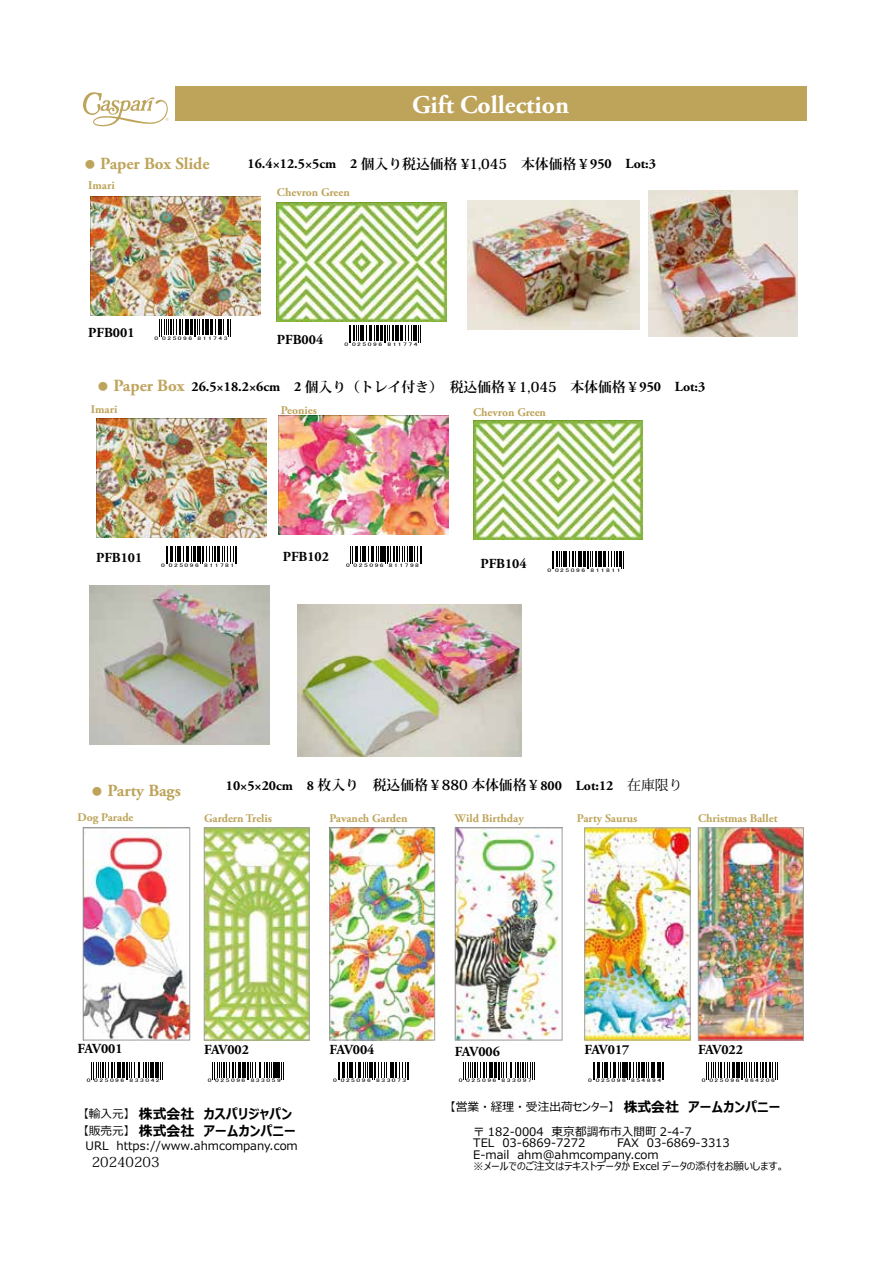
<style>
.page{position:relative;width:893px;height:1263px;background:#fff}
.page>*{position:absolute;margin:0;border:0;box-sizing:border-box;transform-origin:0 0}
.t1{font:700 25.5px "Adobe Garamond Pro";color:#fff}
.t2{font:700 16.95px "Adobe Garamond Pro";color:#bea45b}
.t3{font:700 13.8px "Adobe Garamond Pro";color:#000}
.t4{font:700 13.8px "Koz Min Pro";color:#000}
.t5{font:700 13.8px/17px "Meiryo UI";color:#000}
.t6{font:13.8px "Koz Min Pro";color:#000}
.t7{font:11.7px "Meiryo UI";color:#000}
.t8{font:700 11.7px "Adobe Garamond Pro";color:#bea45b}
.t9{font:10.65px "Meiryo UI";color:#000}
.t10{font:5.1px "MS UI Gothic";letter-spacing:.2em;color:#000;scale:1.49 1}
.s1{font-family:"Meiryo UI";font-size:13.8px}
.s2{font-family:"Koz Min Pro"}
.s3{font-family:"Meiryo UI";color:#bea45b}
.s4{font-family:"Adobe Garamond Pro";font-size:16.95px;color:#bea45b}
.s5{font-family:"Adobe Garamond Pro"}
.s6{font-family:"Koz Min Pr 6 N";font-weight:400}
.s7{font-weight:700;font-size:13.8px}
.s8{font-weight:400;font-size:11.7px}
</style>
<div class="page">
<div style="left:175px;top:86px;width:631px;height:34px;background:#bea45b"></div>
<svg style="left:83px;top:92px;width:85px;height:35px"></svg>
<img style="left:90px;top:196px;width:170px;height:119px">
<img style="left:277px;top:202px;width:170px;height:119px">
<img style="left:467px;top:201px;width:172px;height:128px">
<img style="left:649px;top:191px;width:148px;height:145px">
<svg style="left:159px;top:320px;width:72px;height:17px"></svg>
<svg style="left:349px;top:325px;width:72px;height:18px"></svg>
<img style="left:96px;top:419px;width:170px;height:119px">
<img style="left:279px;top:416px;width:170px;height:119px">
<img style="left:473px;top:420px;width:170px;height:119px">
<img style="left:90px;top:586px;width:180px;height:159px">
<img style="left:297px;top:604px;width:225px;height:152px">
<svg style="left:166px;top:546px;width:71px;height:18px"></svg>
<svg style="left:352px;top:546px;width:70px;height:18px"></svg>
<svg style="left:552px;top:551px;width:72px;height:18px"></svg>
<img style="left:85px;top:834px;width:103px;height:204px">
<div style="left:83px;top:828px;width:107px;height:212px;border:1px solid #9fa0a0"></div>
<svg style="left:91px;top:1062px;width:72px;height:18px"></svg>
<img style="left:206px;top:830px;width:101px;height:208px">
<div style="left:204px;top:828px;width:105px;height:212px;border:1px solid #9fa0a0"></div>
<img style="left:331px;top:830px;width:102px;height:208px">
<div style="left:329px;top:828px;width:106px;height:212px;border:1px solid #9fa0a0"></div>
<img style="left:457px;top:830px;width:102px;height:208px">
<div style="left:455px;top:828px;width:107px;height:212px;border:1px solid #9fa0a0"></div>
<svg style="left:212px;top:1062px;width:72px;height:18px"></svg>
<svg style="left:338px;top:1062px;width:71px;height:18px"></svg>
<svg style="left:463px;top:1062px;width:72px;height:18px"></svg>
<img style="left:586px;top:830px;width:102px;height:208px">
<div style="left:584px;top:828px;width:106px;height:212px;border:1px solid #9fa0a0"></div>
<svg style="left:593px;top:1062px;width:71px;height:18px"></svg>
<img style="left:700px;top:830px;width:102px;height:208px">
<div style="left:698px;top:828px;width:106px;height:212px;border:1px solid #9fa0a0"></div>
<svg style="left:706px;top:1062px;width:72px;height:18px"></svg>
<p class="t2" style="left:83px;top:154px;width:128px"><span class="s1">●</span> Paper Box Slide</p>
<p class="t8" style="left:88px;top:178px;width:28px">Imari</p>
<h1 class="t1" style="left:412px;top:90px;width:158px">Gift Collection</h1>
<p class="t3" style="left:247px;top:156px;width:410px">16.4×12.5×5cm 2 <span class="s2">個入り税込価格 ¥1,045　本体価格￥</span>950 Lot:3</p>
<p class="t8" style="left:277px;top:185px;width:74px">Chevron Green</p>
<p class="t3" style="left:88px;top:325px;width:48px">PFB001</p>
<p class="t10" style="left:155px;top:335px;width:50px">0 025096 811743</p>
<p class="t3" style="left:277px;top:332px;width:48px">PFB004</p>
<p class="t10" style="left:344px;top:341px;width:50px">0 025096 811774</p>
<p class="t4" style="left:96px;top:377px;width:611px"><span class="s3">●</span> <span class="s4">Paper Box</span> <span class="s5">26.5×18.2×6cm 2</span> 個入り（トレイ付き）　税込価格￥1,045　本体価格￥<span class="s5">950 Lot:3</span></p>
<p class="t8" style="left:91px;top:402px;width:28px">Imari</p>
<p class="t8" style="left:281px;top:403px;width:38px">Peonies</p>
<p class="t8" style="left:473px;top:405px;width:74px">Chevron Green</p>
<p class="t3" style="left:96px;top:550px;width:48px">PFB101</p>
<p class="t3" style="left:283px;top:549px;width:48px">PFB102</p>
<p class="t10" style="left:161px;top:562px;width:50px">0 025096 811781</p>
<p class="t10" style="left:346px;top:562px;width:50px">0 025096 811798</p>
<p class="t3" style="left:480px;top:556px;width:48px">PFB104</p>
<p class="t10" style="left:547px;top:567px;width:50px">0 025096 811811</p>
<p class="t2" style="left:90px;top:781px;width:92px"><span class="s1">●</span> Party Bags</p>
<p class="t8" style="left:78px;top:810px;width:57px">Dog Parade</p>
<p class="t3" style="left:226px;top:777px;width:458px">10×5×20cm 8 <span class="s2">枚入り　税込価格￥880 本体価格￥</span>800 Lot:12<span class="s6">　在庫限り</span></p>
<p class="t8" style="left:204px;top:811px;width:70px">Gardern Trelis</p>
<p class="t8" style="left:329px;top:811px;width:80px">Pavaneh Garden</p>
<p class="t8" style="left:455px;top:811px;width:70px">Wild Birthday</p>
<p class="t8" style="left:577px;top:811px;width:62px">Party Saurus</p>
<p class="t8" style="left:698px;top:811px;width:81px">Christmas Ballet</p>
<p class="t3" style="left:78px;top:1041px;width:46px">FAV001</p>
<p class="t10" style="left:87px;top:1078px;width:50px">0 025096 833042</p>
<p class="t3" style="left:204px;top:1042px;width:46px">FAV002</p>
<p class="t10" style="left:208px;top:1078px;width:50px">0 025096 833059</p>
<p class="t3" style="left:329px;top:1042px;width:46px">FAV004</p>
<p class="t10" style="left:333px;top:1078px;width:50px">0 025096 833073</p>
<p class="t3" style="left:455px;top:1044px;width:46px">FAV006</p>
<p class="t10" style="left:459px;top:1078px;width:50px">0 025096 833097</p>
<p class="t3" style="left:584px;top:1042px;width:46px">FAV017</p>
<p class="t10" style="left:588px;top:1078px;width:50px">0 025096 854894</p>
<p class="t3" style="left:698px;top:1042px;width:46px">FAV022</p>
<p class="t10" style="left:702px;top:1078px;width:50px">0 025096 864206</p>
<p class="t7" style="left:450px;top:1099px;width:332px">【営業・経理・受注出荷センター】 <span class="s7">株式会社　アームカンパニー</span></p>
<p class="t7" style="left:473px;top:1147px;width:187px">E-mail ahm@ahmcompany.com</p>
<p class="t5" style="left:83px;top:1106px;width:214px"><span class="s8">【輸入元】</span> 株式会社　カスパリジャパン<span class="s8">【販売元】</span> 株式会社　アームカンパニー</p>
<p class="t7" style="left:86px;top:1137px;width:214px">URL https://www.ahmcompany.com</p>
<p class="t6" style="left:92px;top:1152px;width:69px">20240203</p>
<p class="t9" style="left:473px;top:1158px;width:313px">※メールでのご注文はテキストデータか Excel データの添付をお願いします。</p>
<p class="t7" style="left:473px;top:1123px;width:220px">〒 182-0004　東京都調布市入間町 2-4-7</p>
<p class="t7" style="left:473px;top:1135px;width:114px">TEL 03-6869-7272</p>
<p class="t7" style="left:617px;top:1135px;width:114px">FAX 03-6869-3313</p>
</div>
